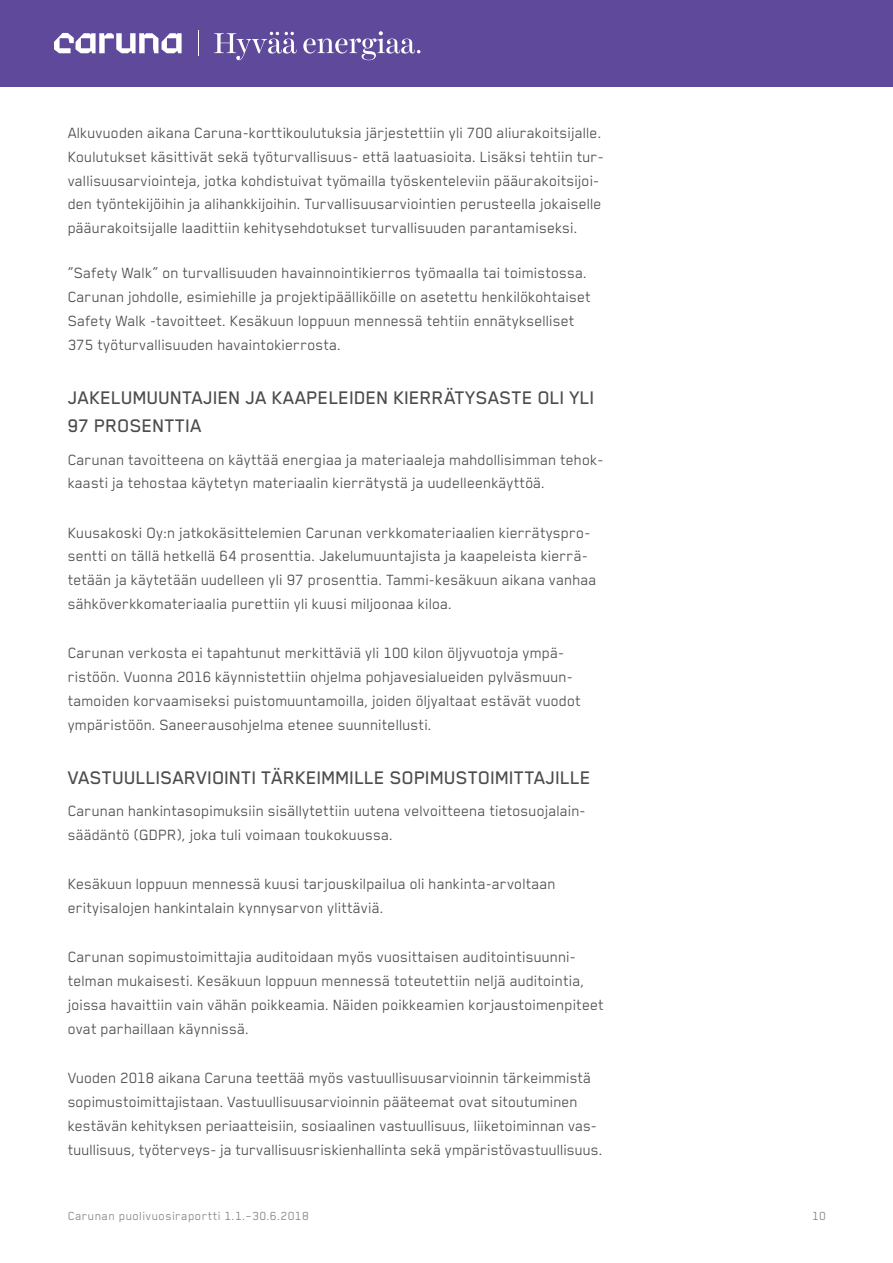
<style>
.page{position:relative;width:893px;height:1263px;background:#fff}
.page>*{position:absolute;margin:0;border:0;box-sizing:border-box;transform-origin:0 0}
.t1{font:500 21px/28.5px "Blender Pro";color:#4c4c4c}
.t2{font:17.1px/23.9px "Blender Pro";color:#4c4c4c}
.t3{font:13.5px "Blender Pro";letter-spacing:.03em;color:#808285}
</style>
<div class="page">
<div style="left:0;top:0;width:893px;height:87px;background:#5e499a"></div>
<svg style="left:214px;top:31px;width:206px;height:29px"></svg>
<svg style="left:198px;top:31px;width:1px;height:25px"></svg>
<svg style="left:54px;top:33px;width:128px;height:20px"></svg>
<p class="t2" style="left:68px;top:120px;width:538px">Alkuvuoden aikana Caruna-korttikoulutuksia järjestettiin yli 700 aliurakoitsijalle.<br>Koulutukset käsittivät sekä työturvallisuus- että laatuasioita. Lisäksi tehtiin tur&shy;vallisuusarviointeja, jotka kohdistuivat työmailla työskenteleviin pääurakoitsijoi&shy;den työntekijöihin ja alihankkijoihin. Turvallisuusarviointien perusteella jokaiselle pääurakoitsijalle laadittiin kehitysehdotukset turvallisuuden parantamiseksi.</p>
<p class="t2" style="left:68px;top:261px;width:525px">”Safety Walk” on turvallisuuden havainnointikierros työmaalla tai toimistossa.<br>Carunan johdolle, esimiehille ja projektipäälliköille on asetettu henkilökohtaiset Safety Walk -tavoitteet. Kesäkuun loppuun mennessä tehtiin ennätykselliset 375 työturvallisuuden havaintokierrosta.</p>
<p class="t1" style="left:68px;top:383px;width:528px">JAKELUMUUNTAJIEN JA KAAPELEIDEN KIERRÄTYSASTE OLI YLI<br>97 PROSENTTIA</p>
<p class="t2" style="left:68px;top:447px;width:537px">Carunan tavoitteena on käyttää energiaa ja materiaaleja mahdollisimman tehok&shy;kaasti ja tehostaa käytetyn materiaalin kierrätystä ja uudelleenkäyttöä.</p>
<p class="t2" style="left:68px;top:520px;width:530px">Kuusakoski Oy:n jatkokäsittelemien Carunan verkkomateriaalien kierrätyspro&shy;sentti on tällä hetkellä 64 prosenttia. Jakelumuuntajista ja kaapeleista kierrä&shy;tetään ja käytetään uudelleen yli 97 prosenttia. Tammi-kesäkuun aikana vanhaa sähköverkkomateriaalia purettiin yli kuusi miljoonaa kiloa.</p>
<p class="t2" style="left:68px;top:641px;width:515px">Carunan verkosta ei tapahtunut merkittäviä yli 100 kilon öljyvuotoja ympä&shy;ristöön. Vuonna 2016 käynnistettiin ohjelma pohjavesialueiden pylväsmuun&shy;tamoiden korvaamiseksi puistomuuntamoilla, joiden öljyaltaat estävät vuodot ympäristöön. Saneerausohjelma etenee suunnitellusti.</p>
<p class="t1" style="left:68px;top:763px;width:525px">VASTUULLISARVIOINTI TÄRKEIMMILLE SOPIMUSTOIMITTAJILLE</p>
<p class="t2" style="left:68px;top:798px;width:520px">Carunan hankintasopimuksiin sisällytettiin uutena velvoitteena tietosuojalain&shy;säädäntö (GDPR), joka tuli voimaan toukokuussa.</p>
<p class="t2" style="left:68px;top:872px;width:490px">Kesäkuun loppuun mennessä kuusi tarjouskilpailua oli hankinta-arvoltaan erityisalojen hankintalain kynnysarvon ylittäviä.</p>
<p class="t2" style="left:68px;top:945px;width:538px">Carunan sopimustoimittajia auditoidaan myös vuosittaisen auditointisuunni&shy;telman mukaisesti. Kesäkuun loppuun mennessä toteutettiin neljä auditointia, joissa havaittiin vain vähän poikkeamia. Näiden poikkeamien korjaustoimenpiteet ovat parhaillaan käynnissä.</p>
<p class="t2" style="left:68px;top:1065px;width:536px">Vuoden 2018 aikana Caruna teettää myös vastuullisuusarvioinnin tärkeimmistä sopimustoimittajistaan. Vastuullisuusarvioinnin pääteemat ovat sitoutuminen kestävän kehityksen periaatteisiin, sosiaalinen vastuullisuus, liiketoiminnan vas&shy;tuullisuus, työterveys- ja turvallisuusriskienhallinta sekä ympäristövastuullisuus.</p>
<p class="t3" style="left:68px;top:1209px;width:243px">Carunan puolivuosiraportti 1.1.–30.6.2018</p>
<p class="t3" style="left:812px;top:1209px;width:16px">10</p>
</div>
